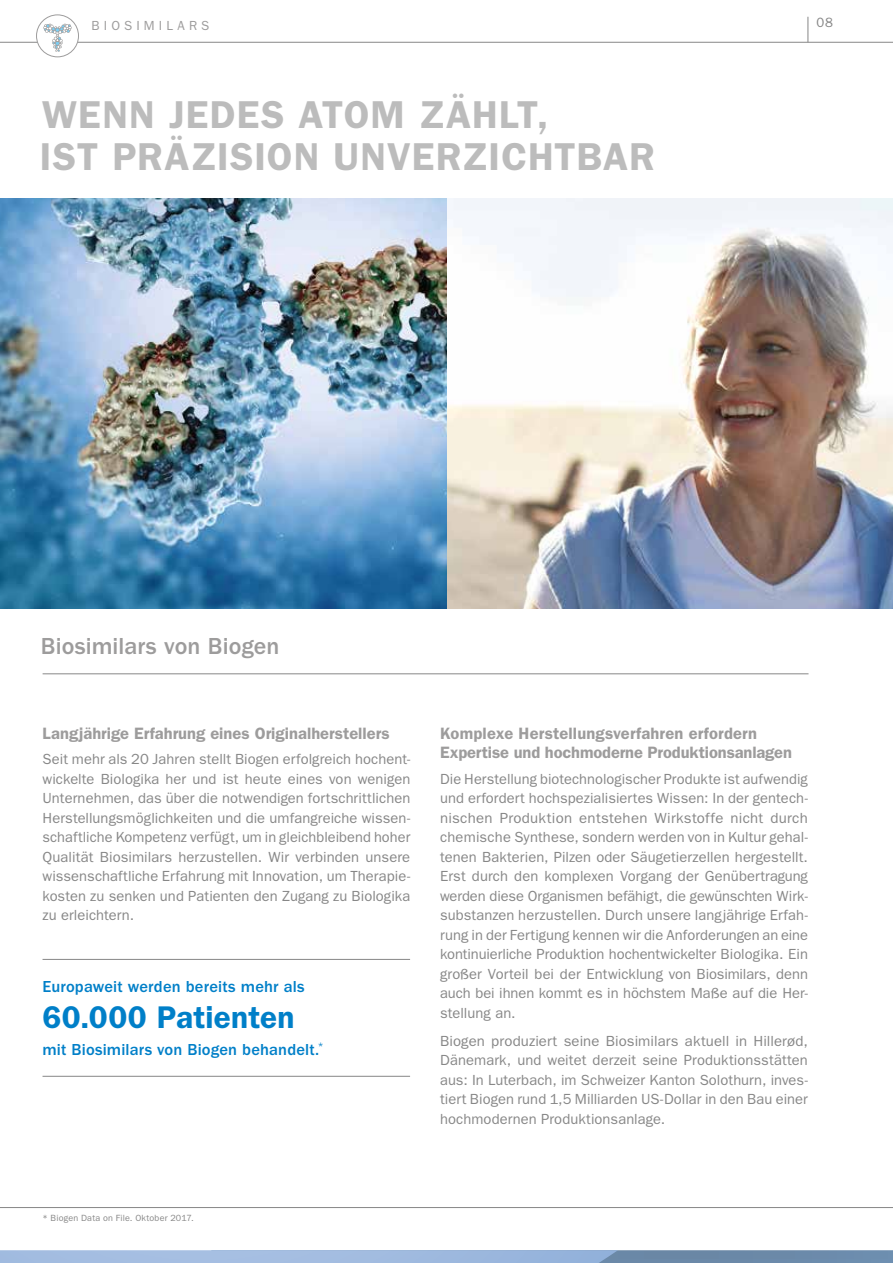
<style>
.page{position:relative;width:893px;height:1263px;background:#fff}
.page>*{position:absolute;margin:0;border:0;box-sizing:border-box;transform-origin:0 0}
.t1{font:39px/42px "Franklin Gothic LT Pro Dm";letter-spacing:.025em;color:#bcbcbc}
.t2{font:31.5px "Franklin Gothic LT Pro Dm";letter-spacing:.005em;color:#007fc8}
.t3{font:500 24px "Franklin Gothic LT Pro";letter-spacing:.005em;color:#9d9c9c}
.t4{font:16.5px/19.5px "Franklin Gothic LT Pro Dm";color:#9d9c9c}
.t5{font:500 16.5px "Franklin Gothic LT Pro";letter-spacing:.01em;color:#007fc8}
.t6{font:14.7px/19.5px "Franklin Gothic LT Pro";letter-spacing:.005em;color:#878787;text-align:justify}
.t7{font:13.5px "Franklin Gothic LT Pro";color:#878787}
.t8{font:13.2px "Franklin Gothic LT Pro";letter-spacing:.31em;color:#9d9c9c}
.t9{font:9px "Franklin Gothic LT Pro";letter-spacing:.02em;color:#878787}
</style>
<div class="page">
<img style="left:0;top:199px;width:893px;height:409px">
<hr style="left:0;top:1207px;width:893px;height:1px;background:#878787">
<hr style="left:0;top:42px;width:893px;height:1px;background:#878787">
<svg style="left:808px;top:17px;width:1px;height:25px"></svg>
<svg style="left:0;top:1250px;width:618px;height:13px;background:#9fbade"></svg>
<div style="left:37px;top:15px;width:41px;height:42px;background:#fff;border-radius:50%"></div>
<svg style="left:43px;top:23px;width:29px;height:29px"></svg>
<div style="left:36px;top:15px;width:43px;height:42px;border:1px solid #9d9c9c;border-radius:50%"></div>
<hr style="left:43px;top:1076px;width:367px;height:1px;background:#878787">
<hr style="left:43px;top:959px;width:367px;height:1px;background:#878787">
<hr style="left:43px;top:673px;width:765px;height:1px;background:#878787">
<p class="t8" style="left:92px;top:18px;width:119px">BIOSIMILARS</p>
<h1 class="t1" style="left:40px;top:93px;width:616px">WENN JEDES ATOM ZÄHLT,<br>IST PRÄZISION UNVERZICHTBAR</h1>
<p class="t7" style="left:816px;top:15px;width:18px">08</p>
<h3 class="t3" style="left:41px;top:633px;width:240px">Biosimilars von Biogen</h3>
<p class="t4" style="left:43px;top:723px;width:349px">Langjährige Erfahrung eines Originalherstellers</p>
<p class="t6" style="left:43px;top:749px;width:369px">Seit mehr als 20 Jahren stellt Biogen erfolgreich hochent&shy;wickelte Biologika her und ist heute eines von wenigen Unternehmen, das über die notwendigen fortschrittlichen Herstellungsmöglichkeiten und die umfangreiche wissen&shy;schaftliche Kompetenz verfügt, um in gleichbleibend hoher Qualität Biosimilars herzustellen. Wir verbinden unsere wissenschaftliche Erfahrung mit Innovation, um Therapie&shy;kosten zu senken und Patienten den Zugang zu Biologika zu erleichtern.</p>
<p class="t5" style="left:43px;top:977px;width:264px">Europaweit werden bereits mehr als</p>
<h2 class="t2" style="left:43px;top:998px;width:253px">60.000 Patienten</h2>
<p class="t5" style="left:43px;top:1040px;width:282px">mit Biosimilars von Biogen behandelt.<sup>*</sup></p>
<p class="t4" style="left:440px;top:723px;width:353px">Komplexe Herstellungsverfahren erfordern<br>Expertise und hochmoderne Produktionsanlagen</p>
<p class="t6" style="left:440px;top:769px;width:369px">Die Herstellung biotechnologischer Produkte ist aufwendig und erfordert hochspezialisiertes Wissen: In der gentech&shy;nischen Produktion entstehen Wirkstoffe nicht durch chemische Synthese, sondern werden von in Kultur gehal&shy;tenen Bakterien, Pilzen oder Säugetierzellen hergestellt.<br>Erst durch den komplexen Vorgang der Genübertragung werden diese Organismen befähigt, die gewünschten Wirk&shy;substanzen herzustellen. Durch unsere langjährige Erfah&shy;rung in der Fertigung kennen wir die Anforderungen an eine kontinuierliche Produktion hochentwickelter Biologika. Ein großer Vorteil bei der Entwicklung von Biosimilars, denn auch bei ihnen kommt es in höchstem Maße auf die Her&shy;stellung an.</p>
<p class="t6" style="left:440px;top:1031px;width:369px">Biogen produziert seine Biosimilars aktuell in Hillerød, Dänemark, und weitet derzeit seine Produktionsstätten aus: In Luterbach, im Schweizer Kanton Solothurn, inves&shy;tiert Biogen rund 1,5 Milliarden US-Dollar in den Bau einer hochmodernen Produktionsanlage.</p>
<p class="t9" style="left:43px;top:1213px;width:153px">* Biogen Data on File. Oktober 2017.</p>
</div>
